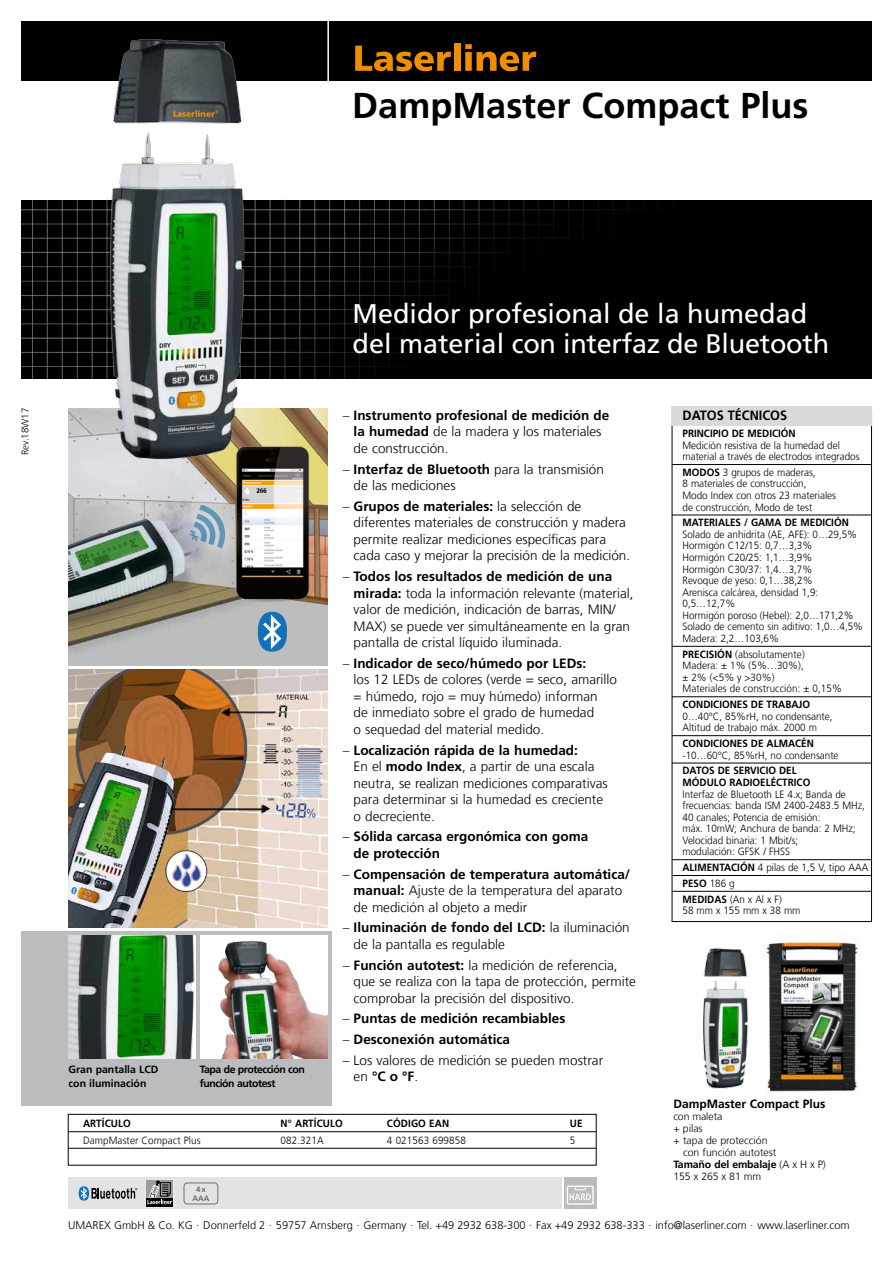
<style>
.page{position:relative;width:893px;height:1263px;background:#fff}
.page>*{position:absolute;margin:0;border:0;box-sizing:border-box;transform-origin:0 0}
.t1{font:700 36px "Frutiger LT Com";color:#000}
.t2{font:27px/30px "Frutiger LT Com";color:#fff}
.t3{font:300 13.5px/16.5px "Frutiger LT Com";color:#000}
.t4{font:700 13.5px/16.5px "Frutiger LT Com";color:#000}
.t5{font:700 13.5px "Frutiger LT Com";color:#000;scale:.94 1}
.t6{font:700 12px "Frutiger LT Com";color:#000}
.t7{font:300 11.1px "Frutiger LT Com";color:#000}
.t8{font:300 10.5px/11.6px "Frutiger LT Com";color:#000;scale:.94 1}
.t9{font:700 10.5px/11.6px "Frutiger LT Com";color:#000;scale:.94 1}
.t10{font:300 10.5px "Frutiger LT Com";color:#000}
.t11{font:700 10.5px/13.5px "Frutiger LT Com";color:#000}
.t12{font:700 10.5px/13.5px "Frutiger LT Com";letter-spacing:-.04em;color:#000}
.t13{font:300 9.6px "Frutiger LT Com";color:#000}
.t14{font:700 7.8px/9px "Frutiger LT Com";color:#6f6f6e;text-align:center}
.s1{font-weight:300}
.s2{font-weight:700}
</style>
<div class="page">
<div style="left:21px;top:21px;width:851px;height:60px;background:#000"></div>
<hr style="left:327px;top:20px;width:2px;height:62px;background:#fff">
<svg style="left:355px;top:46px;width:96px;height:25px"></svg>
<div style="left:454px;top:44px;width:6px;height:27px;background:#f18e00"></div>
<svg style="left:465px;top:44px;width:71px;height:27px"></svg>
<img style="left:21px;top:200px;width:851px;height:178px">
<div style="left:21px;top:931px;width:311px;height:175px;background:#bbbcbd"></div>
<img style="left:68px;top:935px;width:128px;height:124px">
<img style="left:202px;top:935px;width:125px;height:124px">
<div style="left:68px;top:1178px;width:494px;height:31px;background:#e3e3e3"></div>
<div style="left:184px;top:1183px;width:34px;height:21px;border:1px solid #6f6f6e;border-radius:3px"></div>
<img style="left:766px;top:941px;width:93px;height:151px">
<img style="left:703px;top:948px;width:46px;height:141px">
<svg style="left:79px;top:1186px;width:58px;height:14px"></svg>
<div style="left:145px;top:1179px;width:29px;height:29px;background:#000"></div>
<div style="left:146px;top:1180px;width:27px;height:18px;background:#9c9d9d"></div>
<svg style="left:147px;top:1199px;width:26px;height:6px"></svg>
<svg style="left:147px;top:1181px;width:25px;height:23px"></svg>
<div style="left:564px;top:1178px;width:32px;height:31px;background:#bbbcbd"></div>
<div style="left:567px;top:1185px;width:27px;height:20px;border:1px solid #fff"></div>
<div style="left:575px;top:1186px;width:11px;height:4px;border:1px solid #fff"></div>
<svg style="left:570px;top:1193px;width:21px;height:7px"></svg>
<img style="left:68px;top:408px;width:259px;height:257px">
<img style="left:225px;top:441px;width:94px;height:165px">
<svg style="left:145px;top:476px;width:123px;height:117px;background:#a2a3a1"></svg>
<svg style="left:257px;top:612px;width:32px;height:40px"></svg>
<img style="left:68px;top:670px;width:259px;height:257px">
<img style="left:77px;top:39px;width:201px;height:437px">
<img style="left:162px;top:847px;width:50px;height:48px">
<div style="left:68px;top:1114px;width:528px;height:51px;border:1px solid #000"></div>
<hr style="left:68px;top:1131px;width:528px;height:1px;background:#000">
<hr style="left:68px;top:1148px;width:528px;height:1px;background:#000">
<div style="left:672px;top:411px;width:200px;height:511px;border:1px solid #000"></div>
<div style="left:672px;top:406px;width:200px;height:19px;background:#dadada"></div>
<hr style="left:672px;top:464px;width:200px;height:1px;background:#000">
<hr style="left:672px;top:515px;width:200px;height:1px;background:#000">
<hr style="left:672px;top:646px;width:200px;height:1px;background:#000">
<hr style="left:672px;top:696px;width:200px;height:1px;background:#000">
<hr style="left:672px;top:735px;width:200px;height:1px;background:#000">
<hr style="left:672px;top:763px;width:200px;height:1px;background:#000">
<hr style="left:672px;top:859px;width:200px;height:1px;background:#000">
<hr style="left:672px;top:875px;width:200px;height:1px;background:#000">
<hr style="left:672px;top:891px;width:200px;height:1px;background:#000">
<h1 class="t1" style="left:352px;top:84px;width:458px">DampMaster Compact Plus</h1>
<p class="t13" style="left:20px;top:455px;width:49px;rotate:-90deg">Rev.18W17</p>
<h2 class="t2" style="left:353px;top:298px;width:478px">Medidor profesional de la humedad del material con interfaz de Bluetooth</h2>
<p class="t4" style="left:354px;top:407px;width:257px;text-indent:-11px"><span class="s1">–</span> Instrumento profesional de medición de la humedad <span class="s1">de la madera y los materiales de construcción.</span></p>
<p class="t3" style="left:354px;top:461px;width:252px;text-indent:-11px">– <span class="s2">Interfaz de Bluetooth</span> para la transmisión de las mediciones</p>
<p class="t3" style="left:354px;top:498px;width:278px;text-indent:-11px">– <span class="s2">Grupos de materiales:</span> la selección de diferentes materiales de construcción y madera permite realizar mediciones específicas para cada caso y mejorar la precisión de la medición.</p>
<p class="t3" style="left:354px;top:568px;width:281px;text-indent:-11px">– <span class="s2">Todos los resultados de medición de una mirada:</span> toda la información relevante (material, valor de medición, indicación de barras, MIN/ MAX) se puede ver simultáneamente en la gran pantalla de cristal líquido iluminada.</p>
<p class="t3" style="left:354px;top:655px;width:265px;text-indent:-11px">– <span class="s2">Indicador de seco/húmedo por LEDs:<br></span>los 12 LEDs de colores (verde = seco, amarillo = húmedo, rojo = muy húmedo) informan<br>de inmediato sobre el grado de humedad<br>o sequedad del material medido.</p>
<p class="t3" style="left:354px;top:742px;width:256px;text-indent:-11px">– <span class="s2">Localización rápida de la humedad:<br></span>En el <span class="s2">modo Index</span>, a partir de una escala neutra, se realizan mediciones comparativas para determinar si la humedad es creciente o decreciente.</p>
<p class="t4" style="left:354px;top:828px;width:236px;text-indent:-11px"><span class="s1">–</span> Sólida carcasa ergonómica con goma de protección</p>
<p class="t3" style="left:354px;top:866px;width:278px;text-indent:-11px">– <span class="s2">Compensación de temperatura automática/ manual:</span> Ajuste de la temperatura del aparato de medición al objeto a medir</p>
<p class="t3" style="left:354px;top:919px;width:278px;text-indent:-11px">– <span class="s2">Iluminación de fondo del LCD:</span> la iluminación de la pantalla es regulable</p>
<p class="t3" style="left:354px;top:957px;width:284px;text-indent:-11px">– <span class="s2">Función autotest:</span> la medición de referencia, que se realiza con la tapa de protección, permite comprobar la precisión del dispositivo.</p>
<p class="t4" style="left:343px;top:1010px;width:224px"><span class="s1">–</span> Puntas de medición recambiables</p>
<p class="t4" style="left:343px;top:1031px;width:169px"><span class="s1">–</span> Desconexión automática</p>
<p class="t3" style="left:354px;top:1052px;width:251px;text-indent:-11px">– Los valores de medición se pueden mostrar en <span class="s2">°C o °F</span>.</p>
<p class="t11" style="left:69px;top:1063px;width:91px">Gran pantalla LCD con iluminación</p>
<p class="t12" style="left:200px;top:1063px;width:107px">Tapa de protección con función autotest</p>
<p class="t9" style="left:83px;top:1118px;width:52px">ARTÍCULO</p>
<p class="t9" style="left:281px;top:1118px;width:68px">N° ARTÍCULO</p>
<p class="t9" style="left:387px;top:1118px;width:68px">CÓDIGO EAN</p>
<p class="t9" style="left:570px;top:1118px;width:15px">UE</p>
<p class="t8" style="left:83px;top:1134px;width:127px">DampMaster Compact Plus</p>
<p class="t8" style="left:281px;top:1134px;width:47px">082.321A</p>
<p class="t8" style="left:387px;top:1134px;width:86px">4 021563 699858</p>
<p class="t8" style="left:570px;top:1134px;width:7px">5</p>
<p class="t5" style="left:682px;top:408px;width:113px">DATOS TÉCNICOS</p>
<p class="t9" style="left:682px;top:428px;width:122px">PRINCIPIO DE MEDICIÓN</p>
<p class="t8" style="left:682px;top:439px;width:190px">Medición resistiva de la humedad del material a través de electrodos integrados</p>
<p class="t8" style="left:682px;top:467px;width:165px"><span class="s2">MODOS</span> 3 grupos de maderas,<br>8 materiales de construcción,<br>Modo Index con otros 23 materiales de construcción, Modo de test</p>
<p class="t9" style="left:682px;top:517px;width:179px">MATERIALES / GAMA DE MEDICIÓN</p>
<p class="t8" style="left:682px;top:529px;width:194px">Solado de anhidrita (AE, AFE): 0…29,5%<br>Hormigón C12/15: 0,7…3,3%<br>Hormigón C20/25: 1,1…3,9%<br>Hormigón C30/37: 1,4…3,7%<br>Revoque de yeso: 0,1…38,2%<br>Arenisca calcárea, densidad 1,9:<br>0,5…12,7%<br>Hormigón poroso (Hebel): 2,0…171,2%<br>Solado de cemento sin aditivo: 1,0…4,5%<br>Madera: 2,2…103,6%</p>
<p class="t8" style="left:682px;top:648px;width:171px"><span class="s2">PRECISIÓN</span> (absolutamente)<br>Madera: ± 1% (5%…30%),<br>± 2% (&lt;5% y &gt;30%)<br>Materiales de construcción: ± 0,15%</p>
<p class="t9" style="left:682px;top:699px;width:137px">CONDICIONES DE TRABAJO</p>
<p class="t8" style="left:682px;top:710px;width:161px">0…40°C, 85%rH, no condensante,<br>Altitud de trabajo máx. 2000 m</p>
<p class="t9" style="left:682px;top:738px;width:141px">CONDICIONES DE ALMACÉN</p>
<p class="t8" style="left:682px;top:749px;width:168px">-10…60°C, 85%rH, no condensante</p>
<p class="t9" style="left:682px;top:765px;width:138px">DATOS DE SERVICIO DEL<br>MÓDULO RADIOELÉCTRICO</p>
<p class="t8" style="left:682px;top:788px;width:196px">Interfaz de Bluetooth LE 4.x; Banda de frecuencias: banda ISM 2400-2483.5 MHz, 40 canales; Potencia de emisión:<br>máx. 10mW; Anchura de banda: 2 MHz; Velocidad binaria: 1 Mbit/s;<br>modulación: GFSK / FHSS</p>
<p class="t8" style="left:682px;top:860px;width:199px;line-height:15.8px"><span class="s2">ALIMENTACIÓN</span> 4 pilas de 1,5 V, tipo AAA<br><span class="s2">PESO</span> 186 g<br><span class="s2">MEDIDAS</span> (An x Al x F)</p>
<p class="t8" style="left:682px;top:905px;width:127px">58 mm x 155 mm x 38 mm</p>
<p class="t6" style="left:673px;top:1096px;width:154px">DampMaster Compact Plus</p>
<p class="t10" style="left:673px;top:1110px;width:50px">con maleta</p>
<p class="t10" style="left:673px;top:1122px;width:31px">+ pilas</p>
<p class="t10" style="left:673px;top:1134px;width:96px">+ tapa de protección</p>
<p class="t10" style="left:683px;top:1146px;width:95px">con función autotest</p>
<p class="t11" style="left:673px;top:1157px;width:154px">Tamaño del embalaje <span class="s1">(A x H x P)</span></p>
<p class="t10" style="left:673px;top:1170px;width:89px">155 x 265 x 81 mm</p>
<p class="t14" style="left:192px;top:1185px;width:19px">4x<br>AAA</p>
<p class="t7" style="left:68px;top:1218px;width:783px">UMAREX GmbH &amp; Co. KG . Donnerfeld 2 . 59757 Arnsberg . Germany . Tel. +49 2932 638-300 . Fax +49 2932 638-333 . info@laserliner.com . www.laserliner.com</p>
</div>
